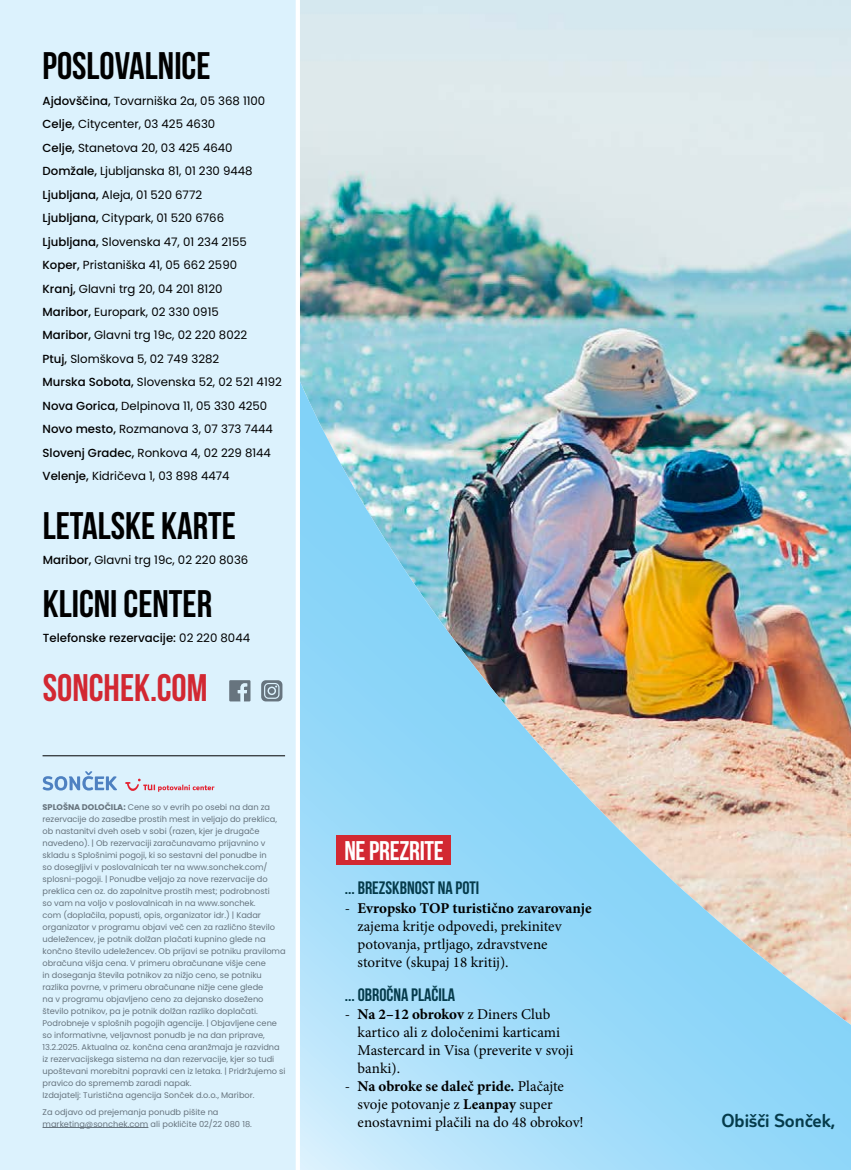
<style>
.page{position:relative;width:851px;height:1170px;background:#fff}
.page>*{position:absolute;margin:0;border:0;box-sizing:border-box;transform-origin:0 0}
.t1{font:38.4px/77.8px "Bebas Neue";color:#000}
.t2{font:38.4px "Bebas Neue";color:#d22832}
.t3{font:27px "Bebas Neue";letter-spacing:-.01em;color:#fff}
.t4{font:300 19.5px "TUI Type";color:#053b4b}
.t5{font:18px "Bebas Neue";color:#053b4b}
.t6{font:15px/18px "Minion Pro";color:#000}
.t7{font:11.7px/23.4px "Poppins";color:#000}
.t8{font:500 11.7px "Poppins";color:#000}
.t9{font:8.25px/12px "Poppins";letter-spacing:-.005em;color:#787b80}
.s1{font-weight:500}
.s2{font-weight:400}
.s3{font-weight:700}
</style>
<div class="page">
<img style="left:300px;top:0;width:550px;height:344px">
<img style="left:300px;top:344px;width:550px;height:825px">
<svg style="left:808px;top:0;width:42px;height:183px;background:#dbe8ec"></svg>
<div style="left:336px;top:835px;width:114px;height:30px;background:#d22832"></div>
<div style="left:0;top:0;width:296px;height:1169px;background:#dcf2fd"></div>
<svg style="left:229px;top:680px;width:21px;height:21px"></svg>
<svg style="left:261px;top:680px;width:21px;height:21px"></svg>
<svg style="left:264px;top:683px;width:15px;height:15px"></svg>
<hr style="left:43px;top:755px;width:242px;height:1px;background:#000">
<hr style="left:43px;top:1127px;width:105px;height:1px;background:#787b80">
<svg style="left:43px;top:771px;width:74px;height:19px"></svg>
<svg style="left:125px;top:778px;width:89px;height:15px"></svg>
<h1 class="t1" style="left:43px;top:26px;width:169px">POSLOVALNICE</h1>
<p class="t7" style="left:43px;top:89px;width:241px"><span class="s1">Ajdovščina,</span> Tovarniška 2a, 05 368 1100<br><span class="s1">Celje,</span> Citycenter, 03 425 4630<br><span class="s1">Celje,</span> Stanetova 20, 03 425 4640<br><span class="s1">Domžale,</span> Ljubljanska 81, 01 230 9448<br><span class="s1">Ljubljana,</span> Aleja, 01 520 6772<br><span class="s1">Ljubljana,</span> Citypark, 01 520 6766<br><span class="s1">Ljubljana,</span> Slovenska 47, 01 234 2155<br><span class="s1">Koper,</span> Pristaniška 41, 05 662 2590<br><span class="s1">Kranj,</span> Glavni trg 20, 04 201 8120<br><span class="s1">Maribor,</span> Europark, 02 330 0915<br><span class="s1">Maribor,</span> Glavni trg 19c, 02 220 8022<br><span class="s1">Ptuj,</span> Slomškova 5, 02 749 3282<br><span class="s1">Murska Sobota,</span> Slovenska 52, 02 521 4192<br><span class="s1">Nova Gorica,</span> Delpinova 11, 05 330 4250<br><span class="s1">Novo mesto,</span> Rozmanova 3, 07 373 7444<br><span class="s1">Slovenj Gradec,</span> Ronkova 4, 02 229 8144<br><span class="s1">Velenje,</span> Kidričeva 1, 03 898 4474</p>
<h1 class="t1" style="left:43px;top:486px;width:195px">LETALSKE KARTE<br>KLICNI CENTER</h1>
<h3 class="t7" style="left:43px;top:548px;width:207px"><span class="s1">Maribor,</span> Glavni trg 19c, 02 220 8036</h3>
<h3 class="t8" style="left:43px;top:631px;width:209px">Telefonske rezervacije: <span class="s2">02 220 8044</span></h3>
<h1 class="t2" style="left:43px;top:667px;width:166px">SONCHEK.COM</h1>
<p class="t9" style="left:43px;top:801px;width:244px"><span class="s3">SPLOŠNA DOLOČILA:</span> Cene so v evrih po osebi na dan za rezervacije do zasedbe prostih mest in veljajo do preklica, ob nastanitvi dveh oseb v sobi (razen, kjer je drugače navedeno). | Ob rezervaciji zaračunavamo prijavnino v skladu s Splošnimi pogoji, ki so sestavni del ponudbe in<br>so dosegljivi v poslovalnicah ter na www.sonchek.com/ splosni-pogoji. | Ponudbe veljajo za nove rezervacije do preklica cen oz. do zapolnitve prostih mest; podrobnosti<br>so vam na voljo v poslovalnicah in na www.sonchek.<br>com (doplačila, popusti, opis, organizator idr.) | Kadar organizator v programu objavi več cen za različno število udeležencev, je potnik dolžan plačati kupnino glede na končno število udeležencev. Ob prijavi se potniku praviloma obračuna višja cena. V primeru obračunane višje cene<br>in doseganja števila potnikov za nižjo ceno, se potniku razlika povrne, v primeru obračunane nižje cene glede<br>na v programu objavljeno ceno za dejansko doseženo število potnikov, pa je potnik dolžan razliko doplačati.<br>Podrobneje v splošnih pogojih agencije. | Objavljene cene so informativne, veljavnost ponudb je na dan priprave, 13.2.2025. Aktualna oz. končna cena aranžmaja je razvidna iz rezervacijskega sistema na dan rezervacije, kjer so tudi upoštevani morebitni popravki cen iz letaka. | Pridržujemo si pravico do sprememb zaradi napak.<br>Izdajatelj: Turistična agencija Sonček d.o.o., Maribor.</p>
<p class="t9" style="left:43px;top:1105px;width:211px">Za odjavo od prejemanja ponudb pišite na marketing@sonchek.com ali pokličite 02/22 080 18.</p>
<h3 class="t4" style="left:721px;top:1109px;width:115px">Obišči Sonček,</h3>
<h2 class="t3" style="left:344px;top:836px;width:101px">NE PREZRITE</h2>
<h3 class="t5" style="left:345px;top:878px;width:136px">... BREZSKBNOST NA POTI</h3>
<h3 class="t6" style="left:357px;top:898px;width:235px;text-indent:-13px">- <span class="s3">Evropsko TOP turistično zavarovanje </span>zajema kritje odpovedi, prekinitev potovanja, prtljago, zdravstvene storitve (skupaj 18 kritij).</h3>
<h3 class="t5" style="left:345px;top:984px;width:112px">... OBROČNA PLAČILA</h3>
<h3 class="t6" style="left:357px;top:1005px;width:217px;text-indent:-13px">- <span class="s3">Na 2–12 obrokov</span> z Diners Club kartico ali z določenimi karticami<br>Mastercard in Visa (preverite v svoji banki).</h3>
<h3 class="t6" style="left:357px;top:1077px;width:228px;text-indent:-13px">- <span class="s3">Na obroke se daleč pride.</span> Plačajte svoje potovanje z <span class="s3">Leanpay</span> super enostavnimi plačili na do 48 obrokov!</h3>
</div>
